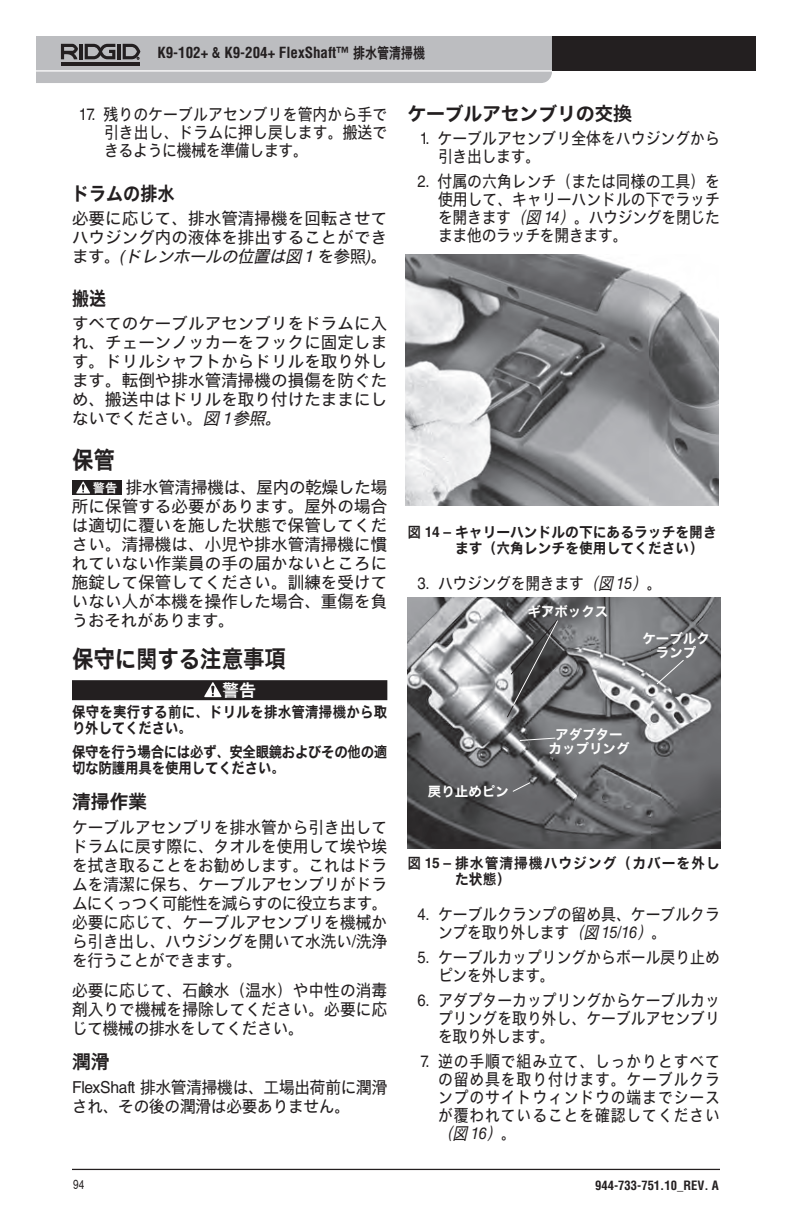
<style>
.page{position:relative;width:792px;height:1224px;background:#fff}
.page>*{position:absolute;margin:0;border:0;box-sizing:border-box;transform-origin:0 0}
.t1{font:700 24px "Nimbus Sans JAP";letter-spacing:-.01em;color:#231f20;scale:.9 1}
.t2{font:700 19px "Nimbus Sans JAP";letter-spacing:-.015em;color:#231f20}
.t3{font:700 19px "Nimbus Sans JAP";letter-spacing:-.015em;color:#231f20;scale:.9 1}
.t4{font:700 17px "Nimbus Sans JAP";color:#fff}
.t5{font:16.4px/18px "Nimbus Sans JAP";color:#231f20;text-align:justify;scale:.9 1}
.t6{font:16.4px/19px "Nimbus Sans JAP";color:#231f20;text-align:justify}
.t7{font:16.4px/19px "Nimbus Sans JAP";color:#231f20;text-align:justify;scale:.95 1}
.t8{font:16.4px "Nimbus Sans JAP";letter-spacing:-.02em;color:#231f20;scale:.9 1}
.t9{font:700 15px/16.4px "Nimbus Sans JAP";letter-spacing:-.015em;color:#231f20;scale:.9 1}
.t10{font:700 15px/16.4px "Nimbus Sans JAP";letter-spacing:.015em;color:#231f20;scale:.9 1}
.t11{font:700 condensed 15px "Helvetica LT Std";color:#231f20}
.t12{font:700 14.4px/16px "Nimbus Sans JAP";color:#231f20;scale:.95 1}
.t13{font:700 14.4px/16px "Nimbus Sans JAP";letter-spacing:.07em;color:#231f20;scale:.95 1}
.t14{font:700 13.6px/14px "Nimbus Sans JAP";color:#fff;text-align:center}
.t15{font:700 condensed 12.6px "Helvetica LT Std";color:#231f20}
.t16{font:12.6px "Nimbus Sans JAP";color:#231f20;scale:.8 1}
.t17{font:700 12.2px "Nimbus Sans JAP";color:#fff}
.s1{font-family:"Nimbus Sans JAP";font-stretch:normal}
.s2{font-family:"Helvetica LT Std"}
.s3{font-family:"Helvetica LT Std";font-style:italic}
.s4{font-style:italic}
</style>
<div class="page">
<div style="left:403px;top:36px;width:353px;height:35px;background:#231f20"></div>
<hr style="left:72px;top:1169px;width:648px;height:1px;background:#231f20">
<svg style="left:36px;top:36px;width:516px;height:47px;background:#b7b8bb"></svg>
<div style="left:72px;top:680px;width:315px;height:20px;background:#231f20"></div>
<svg style="left:205px;top:697px;width:16px;height:1px"></svg>
<svg style="left:204px;top:682px;width:18px;height:15px"></svg>
<img style="left:406px;top:255px;width:313px;height:251px">
<div style="left:72px;top:481px;width:50px;height:14px;background:#231f20"></div>
<svg style="left:76px;top:493px;width:14px;height:1px"></svg>
<svg style="left:76px;top:481px;width:14px;height:12px"></svg>
<img style="left:407px;top:598px;width:313px;height:251px">
<svg style="left:506px;top:619px;width:53px;height:100px;background:#6b6c6d"></svg>
<svg style="left:512px;top:781px;width:19px;height:12px"></svg>
<svg style="left:656px;top:659px;width:29px;height:26px"></svg>
<svg style="left:519px;top:737px;width:37px;height:5px"></svg>
<p class="t11" style="left:157px;top:43px;width:269px">K9-102+ <span class="s1">&amp;</span> K9-204+ FlexShaft™ <span class="s1">排水管清掃機</span></p>
<p class="t5" style="left:104px;top:105px;width:316px;text-indent:-25px"><span class="s2">17.</span> 残りのケーブルアセンブリを管内から手で引き出し、ドラムに押し戻します。搬送できるように機械を準備します。</p>
<p class="t3" style="left:72px;top:178px;width:116px">ドラムの排水</p>
<p class="t6" style="left:72px;top:209px;width:317px">必要に応じて、排水管清掃機を回転させてハウジング内の液体を排出することができます。 <span class="s3">(</span> <span class="s4">ドレンホールの位置は図</span> <span class="s3">1</span> を参照<span class="s3">)</span> 。</p>
<p class="t3" style="left:72px;top:283px;width:39px">搬送</p>
<p class="t6" style="left:72px;top:314px;width:317px">すべてのケーブルアセンブリをドラムに入れ、チェーンノッカーをフックに固定します。ドリルシャフトからドリルを取り外します。転倒や排水管清掃機の損傷を防ぐため、搬送中はドリルを取り付けたままにしないでください。<span class="s4">図</span> <span class="s3">1</span><span class="s4">参照。</span></p>
<h1 class="t1" style="left:72px;top:441px;width:50px">保管</h1>
<p class="t6" style="left:72px;top:478px;width:317px;text-indent:54px">排水管清掃機は、屋内の乾燥した場所に保管する必要があります。屋外の場合は適切に覆いを施した状態で保管してください。清掃機は、小児や排水管清掃機に慣れていない作業員の手の届かないところに施錠して保管してください。訓練を受けていない人が本機を操作した場合、重傷を負うおそれがあります。</p>
<h1 class="t1" style="left:72px;top:640px;width:239px">保守に関する注意事項</h1>
<p class="t4" style="left:222px;top:677px;width:35px">警告</p>
<p class="t10" style="left:72px;top:703px;width:352px">保守を実行する前に、ドリルを排水管清掃機から取り外してください。</p>
<p class="t9" style="left:72px;top:743px;width:352px">保守を行う場合には必ず、安全眼鏡およびその他の適切な防護用具を使用してください。</p>
<p class="t2" style="left:72px;top:786px;width:77px">清掃作業</p>
<p class="t7" style="left:72px;top:818px;width:333px">ケーブルアセンブリを排水管から引き出してドラムに戻す際に、タオルを使用して埃や埃を拭き取ることをお勧めします。これはドラムを清潔に保ち、ケーブルアセンブリがドラムにくっつく可能性を減らすのに役立ちます。必要に応じて、ケーブルアセンブリを機械から引き出し、ハウジングを開いて水洗い<span class="s2">/</span>洗浄を行うことができます。</p>
<p class="t7" style="left:72px;top:980px;width:333px">必要に応じて、石鹸水（温水）や中性の消毒剤入りで機械を掃除してください。必要に応じて機械の排水をしてください。</p>
<p class="t2" style="left:72px;top:1047px;width:39px">潤滑</p>
<p class="t7" style="left:72px;top:1078px;width:333px"><span class="s2">FlexShaft</span> 排水管清掃機は、工場出荷前に潤滑され、その後の潤滑は必要ありません。</p>
<p class="t17" style="left:93px;top:479px;width:26px">警告</p>
<p class="t2" style="left:407px;top:99px;width:226px">ケーブルアセンブリの交換</p>
<p class="t5" style="left:438px;top:130px;width:315px;text-indent:-18px"><span class="s2">1.</span> ケーブルアセンブリ全体をハウジングから引き出します。</p>
<p class="t5" style="left:438px;top:173px;width:315px;text-indent:-20px"><span class="s2">2.</span> 付属の六角レンチ（または同様の工具）を使用して、キャリーハンドルの下でラッチを開きます<span class="s4">（図</span> <span class="s3">14</span><span class="s4">）</span>。ハウジングを閉じたまま他のラッチを開きます。</p>
<p class="t12" style="left:455px;top:524px;width:277px;text-indent:-48px">図 <span class="s2">14 –</span> キャリーハンドルの下にあるラッチを開きます（六角レンチを使用してください）</p>
<p class="t8" style="left:418px;top:570px;width:273px"><span class="s2">3.</span> ハウジングを開きます<span class="s4">（図</span> <span class="s3">15</span><span class="s4">）</span>。</p>
<p class="t14" style="left:527px;top:604px;width:82px">ギアボックス</p>
<p class="t14" style="left:642px;top:631px;width:69px">ケーブルクランプ</p>
<p class="t14" style="left:428px;top:784px;width:82px">戻り止めピン</p>
<p class="t14" style="left:549px;top:728px;width:82px">アダプターカップリング</p>
<p class="t13" style="left:455px;top:855px;width:280px;text-indent:-48px">図 <span class="s2">15 –</span> 排水管清掃機ハウジング（カバーを外した状態）</p>
<p class="t5" style="left:438px;top:905px;width:315px;text-indent:-20px"><span class="s2">4.</span> ケーブルクランプの留め具、ケーブルクランプを取り外します<span class="s4">（図</span> <span class="s3">15/16</span><span class="s4">）</span>。</p>
<p class="t5" style="left:438px;top:948px;width:315px;text-indent:-20px"><span class="s2">5.</span> ケーブルカップリングからボール戻り止めピンを外します。</p>
<p class="t5" style="left:438px;top:992px;width:315px;text-indent:-20px"><span class="s2">6.</span> アダプターカップリングからケーブルカップリングを取り外し、ケーブルアセンブリを取り外します。</p>
<p class="t5" style="left:438px;top:1053px;width:315px;text-indent:-18px"><span class="s2">7.</span> 逆の手順で組み立て、しっかりとすべての留め具を取り付けます。ケーブルクランプのサイトウィンドウの端までシースが覆われていることを確認してください<span class="s4">（図</span> <span class="s3">16</span><span class="s4">）</span>。</p>
<p class="t16" style="left:73px;top:1175px;width:16px">94</p>
<p class="t15" style="left:595px;top:1177px;width:125px">944-733-751.10_REV. A</p>
</div>
